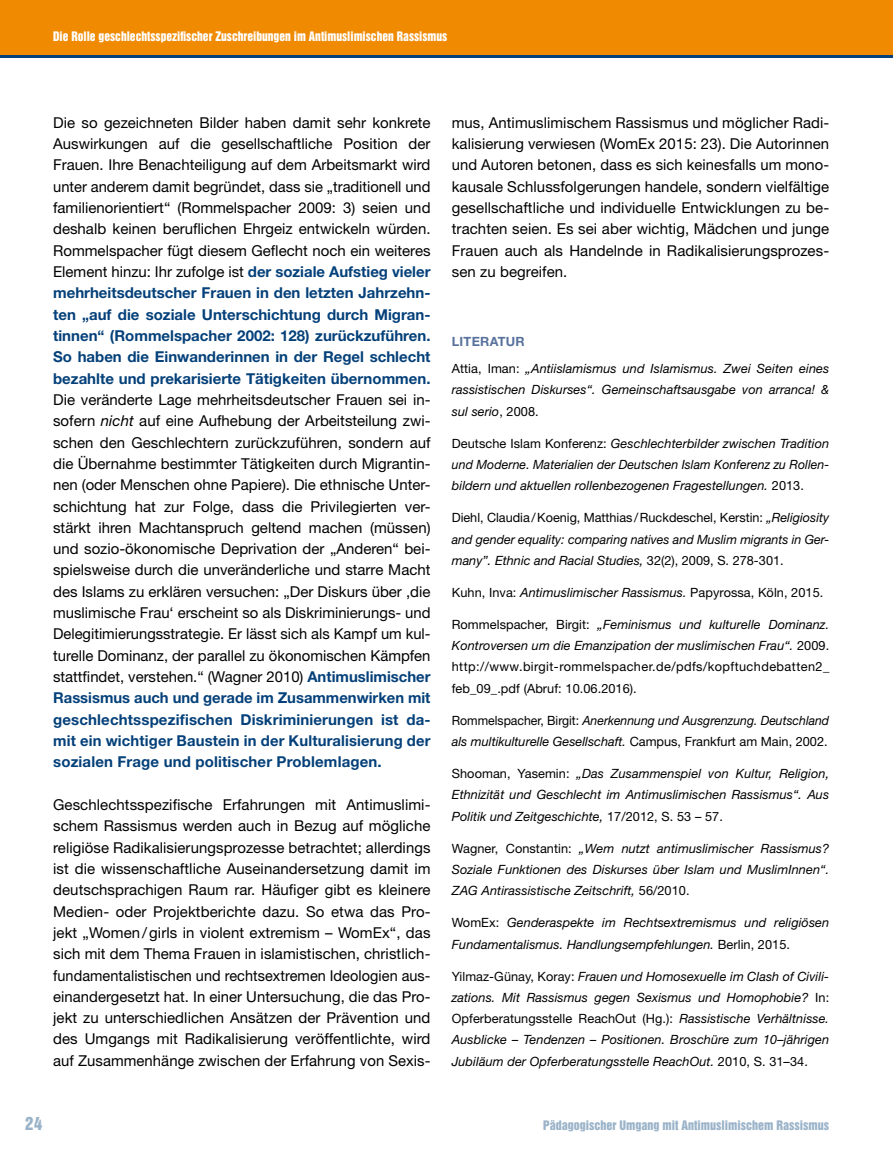
<style>
.page{position:relative;width:893px;height:1149px;background:#fff}
.page>*{position:absolute;margin:0;border:0;box-sizing:border-box;transform-origin:0 0}
.t1{font:16.5px "Helvetica Inserat LT";color:#9ab3c9}
.t2{font:15px/21.3px "Helvetica Neue LT";color:#000;text-align:justify}
.t3{font:italic 12.75px/21.3px "Helvetica Neue LT";letter-spacing:.005em;color:#000;text-align:justify}
.t4{font:12.75px/21.3px "Helvetica Neue LT";letter-spacing:.005em;color:#000;text-align:justify}
.t5{font:italic 12.75px/21.3px "Helvetica Neue LT";letter-spacing:.005em;color:#000;scale:.96 1}
.t6{font:12px "Helvetica Inserat LT";color:#fff;scale:.96 1}
.t7{font:12px "Helvetica Inserat LT";color:#9ab3c9}
.s1{font-weight:700;color:#044079}
.s2{font-style:italic}
.s3{font-weight:700;font-style:normal;color:#58729d}
.s4{font-style:normal}
</style>
<div class="page">
<div style="left:0;top:0;width:893px;height:56px;background:#f08a00"></div>
<hr style="left:0;top:55px;width:893px;height:2px;background:#044079">
<p class="t6" style="left:53px;top:29px;width:412px">Die Rolle geschlechtsspezifischer Zuschreibungen im Antimuslimischen Rassismus</p>
<p class="t2" style="left:53px;top:112px;width:379px">Die so gezeichneten Bilder haben damit sehr konkrete Auswirkungen auf die gesellschaftliche Position der Frauen. Ihre Benachteiligung auf dem Arbeitsmarkt wird unter anderem damit begründet, dass sie „traditionell und familienorientiert“ (Rommelspacher 2009: 3) seien und deshalb keinen beruflichen Ehrgeiz entwickeln würden.<br>Rommelspacher fügt diesem Geflecht noch ein weiteres Element hinzu: Ihr zufolge ist <span class="s1">der soziale Aufstieg vieler mehrheitsdeutscher Frauen in den letzten Jahrzehn&shy;ten „auf die soziale Unterschichtung durch Migran&shy;tinnen“ (Rommelspacher 2002: 128) zurückzuführen.<br>So haben die Einwanderinnen in der Regel schlecht bezahlte und prekarisierte Tätigkeiten übernommen.</span></p>
<p class="t2" style="left:53px;top:388px;width:379px">Die veränderte Lage mehrheitsdeutscher Frauen sei in&shy;sofern <span class="s2">nicht</span> auf eine Aufhebung der Arbeitsteilung zwi&shy;schen den Geschlechtern zurückzuführen, sondern auf die Übernahme bestimmter Tätigkeiten durch Migrantin&shy;nen (oder Menschen ohne Papiere). Die ethnische Unter&shy;schichtung hat zur Folge, dass die Privilegierten ver&shy;stärkt ihren Machtanspruch geltend machen (müssen) und sozio-ökonomische Deprivation der „Anderen“ bei&shy;spielsweise durch die unveränderliche und starre Macht des Islams zu erklären versuchen: „Der Diskurs über ‚die muslimische Frau‘ erscheint so als Diskriminierungs- und Delegitimierungsstrategie. Er lässt sich als Kampf um kul&shy;turelle Dominanz, der parallel zu ökonomischen Kämpfen stattfindet, verstehen.“ (Wagner 2010) <span class="s1">Antimuslimischer Rassismus auch und gerade im Zusammenwirken mit geschlechtsspezifischen Diskriminierungen ist da&shy;mit ein wichtiger Baustein in der Kulturalisierung der sozialen Frage und politischer Problemlagen.</span></p>
<p class="t2" style="left:53px;top:793px;width:379px">Geschlechtsspezifische Erfahrungen mit Antimuslimi&shy;schem Rassismus werden auch in Bezug auf mögliche religiöse Radikalisierungsprozesse betrachtet; allerdings ist die wissenschaftliche Auseinandersetzung damit im deutschsprachigen Raum rar. Häufiger gibt es kleinere Medien- oder Projektberichte dazu. So etwa das Pro&shy;jekt „Women/girls in violent extremism – WomEx“, das sich mit dem Thema Frauen in islamistischen, christlich&shy;fundamentalistischen und rechtsextremen Ideologien aus&shy;einandergesetzt hat. In einer Untersuchung, die das Pro&shy;jekt zu unterschiedlichen Ansätzen der Prävention und des Umgangs mit Radikalisierung veröffentlichte, wird auf Zusammenhänge zwischen der Erfahrung von Sexis-</p>
<p class="t2" style="left:452px;top:112px;width:379px">mus, Antimuslimischem Rassismus und möglicher Radi&shy;kalisierung verwiesen (WomEx 2015: 23). Die Autorinnen und Autoren betonen, dass es sich keinesfalls um mono&shy;kausale Schlussfolgerungen handele, sondern vielfältige gesellschaftliche und individuelle Entwicklungen zu be&shy;trachten seien. Es sei aber wichtig, Mädchen und junge Frauen auch als Handelnde in Radikalisierungsprozes&shy;sen zu begreifen.</p>
<p class="t3" style="left:452px;top:328px;width:379px;line-height:26.5px"><span class="s3">LITERATUR<br></span><span class="s4">Attia, Iman:</span> „Antiislamismus und Islamismus. Zwei Seiten eines</p>
<p class="t3" style="left:452px;top:379px;width:379px">rassistischen Diskurses“. Gemeinschaftsausgabe von arranca! &amp; sul serio<span class="s4">, 2008.</span></p>
<p class="t3" style="left:452px;top:432px;width:379px"><span class="s4">Deutsche Islam Konferenz:</span> Geschlechterbilder zwischen Tradition und Moderne. Materialien der Deutschen Islam Konferenz zu Rollen&shy;bildern und aktuellen rollenbezogenen Fragestellungen. <span class="s4">2013.</span></p>
<p class="t3" style="left:452px;top:506px;width:379px"><span class="s4">Diehl, Claudia/Koenig, Matthias/Ruckdeschel, Kerstin:</span> „Religiosity and gender equality: comparing natives and Muslim migrants in Ger&shy;many”. Ethnic and Racial Studies, <span class="s4">32(2), 2009, S. 278-301.</span></p>
<p class="t4" style="left:452px;top:581px;width:373px">Kuhn, Inva: <span class="s2">Antimuslimischer Rassismus.</span> Papyrossa, Köln, 2015.</p>
<p class="t4" style="left:452px;top:613px;width:379px">Rommelspacher, Birgit: <span class="s2">„Feminismus und kulturelle Dominanz.<br>Kontroversen um die Emanzipation der muslimischen Frau“.</span> 2009. http://www.birgit-rommelspacher.de/pdfs/kopftuchdebatten2_ feb_09_.pdf (Abruf: 10.06.2016).</p>
<p class="t5" style="left:452px;top:709px;width:395px"><span class="s4">Rommelspacher, Birgit:</span> Anerkennung und Ausgrenzung. Deutschland als multikulturelle Gesellschaft. <span class="s4">Campus, Frankfurt am Main, 2002.</span></p>
<p class="t3" style="left:452px;top:762px;width:379px"><span class="s4">Shooman, Yasemin:</span> „Das Zusammenspiel von Kultur, Religion, Ethnizität und Geschlecht im Antimuslimischen Rassismus“. Aus Politik und Zeitgeschichte, <span class="s4">17/2012, S. 53 – 57.</span></p>
<p class="t3" style="left:452px;top:837px;width:379px"><span class="s4">Wagner, Constantin:</span> „Wem nutzt antimuslimischer Rassismus?<br>Soziale Funktionen des Diskurses über Islam und MuslimInnen“.<br>ZAG Antirassistische Zeitschrift, <span class="s4">56/2010.</span></p>
<p class="t3" style="left:452px;top:911px;width:379px"><span class="s4">WomEx:</span> Genderaspekte im Rechtsextremismus und religiösen<br>Fundamentalismus. Handlungsempfehlungen. <span class="s4">Berlin, 2015.</span></p>
<p class="t3" style="left:452px;top:964px;width:379px"><span class="s4">Yilmaz-Günay, Koray:</span> Frauen und Homosexuelle im Clash of Civili&shy;zations. Mit Rassismus gegen Sexismus und Homophobie? <span class="s4">In:<br>Opferberatungsstelle ReachOut (Hg.):</span> Rassistische Verhältnisse.<br>Ausblicke – Tendenzen – Positionen. Broschüre zum 10–jährigen Jubiläum der Opferberatungsstelle ReachOut. <span class="s4">2010, S. 31–34.</span></p>
<p class="t1" style="left:25px;top:1112px;width:19px">24</p>
<p class="t7" style="left:543px;top:1117px;width:288px">Pädagogischer Umgang mit Antimuslimischem Rassismus</p>
</div>
